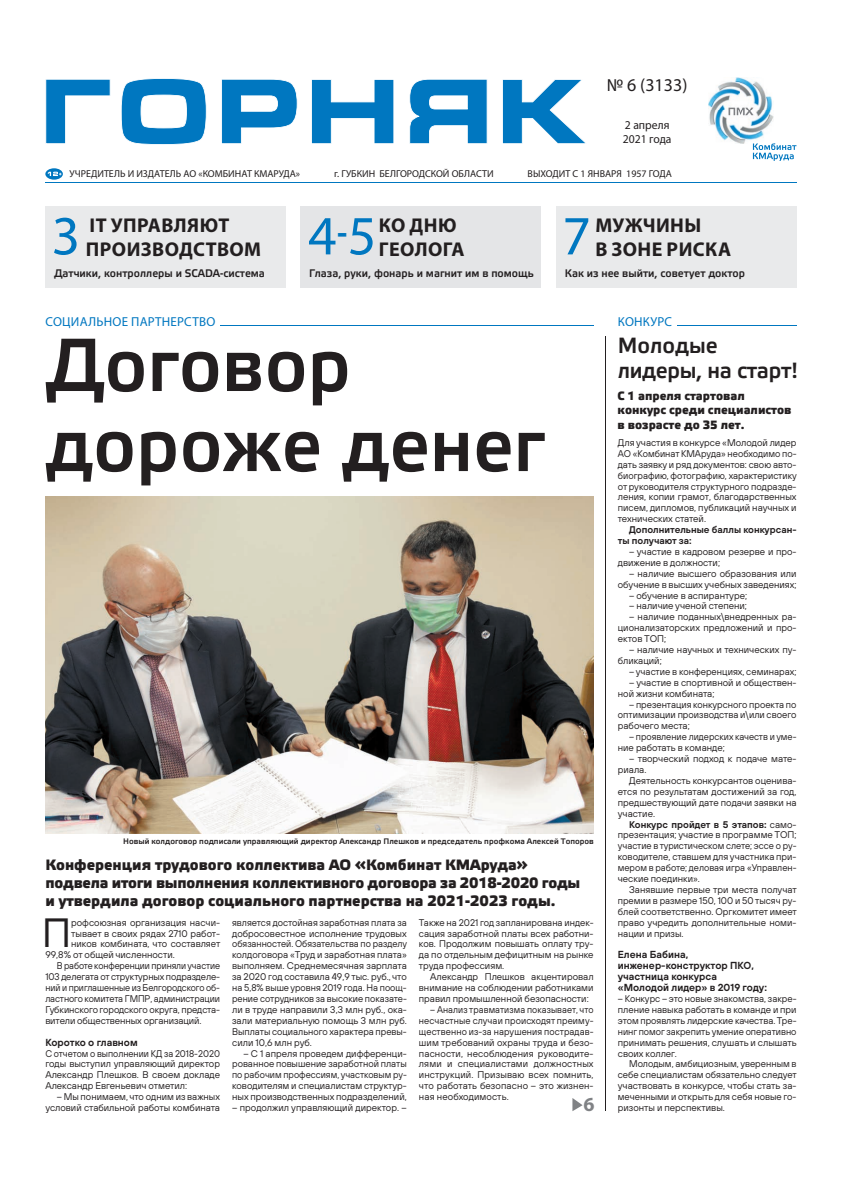
<style>
.page{position:relative;width:842px;height:1191px;background:#fff}
.page>*{position:absolute;margin:0;border:0;box-sizing:border-box;transform-origin:0 0}
.t1{font:75px/80px "Elektra Medium Pro";color:#231f20}
.t2{font:55.6px "Myriad Pro";color:#0077c0}
.t3{font:40.8px "TT Hoves";color:#231f20}
.t4{font:22px/25px "Elektra Medium Pro";letter-spacing:-.015em;color:#231f20}
.t5{font:700 20px/24px "Myriad Pro";letter-spacing:.02em;color:#231f20}
.t6{font:700 20px "Myriad Pro";color:#808285}
.t7{font:18px "Myriad Pro";color:#231f20}
.t8{font:700 15px/18px "Elektra Medium Pro";color:#231f20}
.t9{font:13px "Myriad Pro";letter-spacing:.02em;color:#0077c0}
.t10{font:700 12px/14.4px "Elektra Medium Pro";color:#231f20}
.t11{font:12px/14.4px "Myriad Pro";color:#231f20}
.t12{font:11px "Elektra Medium Pro";color:#231f20}
.t13{font:600 10.2px/10.9px "TT Hoves";color:#231f20}
.t14{font:10px "Myriad Pro";color:#231f20}
.t15{font:9.7px/10.9px "TT Hoves";color:#231f20;text-align:justify}
.t16{font:9.7px/10.9px "TT Hoves";color:#231f20;text-align:justify;scale:.94 1}
.t17{font:9.7px/10.9px "TT Hoves";color:#231f20;text-align:justify;scale:.95 1}
.t18{font:9.7px/10.9px "TT Hoves";color:#231f20;scale:.96 1}
.t19{font:600 9.7px/10.9px "TT Hoves";color:#231f20}
.t20{font:8px "Elektra Medium Pro";letter-spacing:.005em;color:#231f20}
.s1{font-weight:600}
</style>
<div class="page">
<svg style="left:45px;top:78px;width:541px;height:67px"></svg>
<img style="left:708px;top:78px;width:65px;height:66px">
<svg style="left:753px;top:143px;width:43px;height:18px"></svg>
<hr style="left:45px;top:182px;width:752px;height:1px;background:#0077c0">
<svg style="left:45px;top:168px;width:18px;height:12px"></svg>
<svg style="left:48px;top:172px;width:14px;height:4px"></svg>
<div style="left:45px;top:206px;width:241px;height:82px;background:#e9eaeb"></div>
<div style="left:300px;top:206px;width:241px;height:82px;background:#e4e5e7"></div>
<div style="left:556px;top:206px;width:240px;height:82px;background:#e9eaeb"></div>
<svg style="left:572px;top:1098px;width:11px;height:13px"></svg>
<hr style="left:677px;top:325px;width:120px;height:1px;background:#0077c0">
<hr style="left:220px;top:325px;width:374px;height:1px;background:#0077c0">
<hr style="left:606px;top:337px;width:1px;height:774px;background:#231f20">
<img style="left:45px;top:496px;width:549px;height:337px">
<h3 class="t7" style="left:607px;top:74px;width:82px">№ 6 (3133)</h3>
<p class="t11" style="left:623px;top:117px;width:50px">2 апреля<br>2021 года</p>
<p class="t14" style="left:69px;top:168px;width:232px">УЧРЕДИТЕЛЬ И ИЗДАТЕЛЬ АО «КОМБИНАТ КМАРУДА»</p>
<p class="t14" style="left:334px;top:168px;width:161px">г. ГУБКИН БЕЛГОРОДСКОЙ ОБЛАСТИ</p>
<p class="t14" style="left:528px;top:168px;width:146px">ВЫХОДИТ С 1 ЯНВАРЯ 1957 ГОДА</p>
<h2 class="t2" style="left:308px;top:201px;width:70px">4-5</h2>
<p class="t12" style="left:54px;top:267px;width:212px">Датчики, контроллеры и SCADA-система</p>
<p class="t12" style="left:309px;top:267px;width:227px">Глаза, руки, фонарь и магнит им в помощь</p>
<h2 class="t2" style="left:52px;top:201px;width:30px">3</h2>
<h2 class="t2" style="left:562px;top:201px;width:30px">7</h2>
<p class="t12" style="left:565px;top:267px;width:182px">Как из нее выйти, советует доктор</p>
<h3 class="t5" style="left:86px;top:212px;width:177px">IT УПРАВЛЯЮТ<br>ПРОИЗВОДСТВОМ</h3>
<h3 class="t5" style="left:379px;top:212px;width:87px">КО ДНЮ<br>ГЕОЛОГА</h3>
<h3 class="t5" style="left:595px;top:212px;width:137px">МУЖЧИНЫ<br>В ЗОНЕ РИСКА</h3>
<h3 class="t9" style="left:45px;top:313px;width:171px">СОЦИАЛЬНОЕ ПАРТНЕРСТВО</h3>
<h3 class="t9" style="left:618px;top:313px;width:56px">КОНКУРС</h3>
<h1 class="t1" style="left:45px;top:328px;width:501px">Договор дороже денег</h1>
<p class="t20" style="left:123px;top:837px;width:472px">Новый колдоговор подписали управляющий директор Александр Плешков и председатель профкома Алексей Топоров</p>
<h3 class="t8" style="left:45px;top:856px;width:536px">Конференция трудового коллектива АО «Комбинат КМАруда» подвела итоги выполнения коллективного договора за 2018-2020 годы и утвердила договор социального партнерства на 2021-2023 годы.</h3>
<h3 class="t3" style="left:42px;top:908px;width:30px">П</h3>
<p class="t15" style="left:71px;top:916px;width:150px">рофсоюзная организация насчи-</p>
<p class="t15" style="left:71px;top:927px;width:150px">тывает в своих рядах 2710 работ-</p>
<p class="t15" style="left:71px;top:938px;width:151px">ников комбината, что составляет</p>
<p class="t15" style="left:45px;top:949px;width:131px">99,8% от общей численности.</p>
<p class="t16" style="left:57px;top:960px;width:175px">В работе конференции приняли участие</p>
<p class="t15" style="left:45px;top:971px;width:176px">103 делегата от структурных подразделе-</p>
<p class="t17" style="left:45px;top:982px;width:185px">ний и приглашенные из Белгородского об-</p>
<p class="t18" style="left:45px;top:993px;width:183px">ластного комитета ГМПР, администрации</p>
<p class="t15" style="left:45px;top:1004px;width:176px">Губкинского городского округа, предста-</p>
<p class="t15" style="left:45px;top:1014px;width:158px">вители общественных организаций.</p>
<p class="t13" style="left:45px;top:1036px;width:94px">Коротко о главном</p>
<p class="t17" style="left:45px;top:1047px;width:185px">С отчетом о выполнении КД за 2018-2020 годы выступил управляющий директор Александр Плешков. В своем докладе Александр Евгеньевич отметил:</p>
<p class="t15" style="left:45px;top:1091px;width:176px;text-align:right">– Мы понимаем, что одним из важных условий стабильной работы комбината</p>
<p class="t15" style="left:232px;top:916px;width:176px">является достойная заработная плата за добросовестное исполнение трудовых обязанностей. Обязательства по разделу колдоговора «Труд и заработная плата» выполняем. Среднемесячная зарплата за 2020 год составила 49,9 тыс. руб., что на 5,8% выше уровня 2019 года. На поощ&shy;рение сотрудников за высокие показате&shy;ли в труде направили 3,3 млн руб., ока&shy;зали материальную помощь 3 млн руб.<br>Выплаты социального характера превы&shy;сили 10,6 млн руб.</p>
<p class="t15" style="left:232px;top:1047px;width:176px;text-indent:11px">– С 1 апреля проведем дифференци&shy;рованное повышение заработной платы по рабочим профессиям, участковым ру&shy;ководителям и специалистам структур&shy;ных производственных подразделений,</p>
<p class="t15" style="left:232px;top:1102px;width:176px">– продолжил управляющий директор. –</p>
<p class="t15" style="left:419px;top:916px;width:176px">Также на 2021 год запланирована индек&shy;сация заработной платы всех работни&shy;ков. Продолжим повышать оплату тру&shy;да по отдельным дефицитным на рынке труда профессиям.</p>
<p class="t15" style="left:419px;top:971px;width:176px;text-indent:11px">Александр Плешков акцентировал внимание на соблюдении работниками правил промышленной безопасности:</p>
<p class="t16" style="left:419px;top:1004px;width:187px;text-indent:11px">– Анализ травматизма показывает, что несчастные случаи происходят преиму&shy;щественно из-за нарушения пострадав&shy;шим требований охраны труда и безо&shy;пасности, несоблюдения руководите&shy;лями и специалистами должностных инструкций. Призываю всех помнить, что работать безопасно – это жизнен&shy;ная необходимость.</p>
<h3 class="t6" style="left:583px;top:1091px;width:13px">6</h3>
<h3 class="t4" style="left:618px;top:333px;width:182px">Молодые лидеры, на старт!</h3>
<p class="t10" style="left:618px;top:389px;width:176px">С 1 апреля стартовал конкурс среди специалистов в возрасте до 35 лет.</p>
<p class="t15" style="left:618px;top:437px;width:181px">Для участия в конкурсе «Молодой лидер АО «Комбинат КМАруда» необходимо по&shy;дать заявку и ряд документов: свою авто&shy;биографию, фотографию, характеристику от руководителя структурного подразде&shy;ления, копии грамот, благодарственных писем, дипломов, публикаций научных и технических статей.</p>
<p class="t19" style="left:618px;top:524px;width:180px;text-indent:11px">Дополнительные баллы конкурсан&shy;ты получают за:</p>
<p class="t15" style="left:618px;top:546px;width:180px;text-indent:11px">– участие в кадровом резерве и про&shy;движение в должности;</p>
<p class="t15" style="left:618px;top:568px;width:180px;text-align:right">– наличие высшего образования или обучение в высших учебных заведениях;</p>
<p class="t15" style="left:629px;top:589px;width:120px">– обучение в аспирантуре;</p>
<p class="t15" style="left:629px;top:600px;width:119px">– наличие ученой степени;</p>
<p class="t15" style="left:618px;top:611px;width:180px;text-indent:11px">– наличие поданных\внедренных ра&shy;ционализаторских предложений и про&shy;ектов ТОП;</p>
<p class="t15" style="left:618px;top:644px;width:180px;text-indent:11px">– наличие научных и технических пу&shy;бликаций;</p>
<p class="t15" style="left:629px;top:666px;width:169px">– участие в конференциях, семинарах;</p>
<p class="t15" style="left:618px;top:677px;width:180px;text-indent:11px">– участие в спортивной и обществен&shy;ной жизни комбината;</p>
<p class="t15" style="left:618px;top:698px;width:180px;text-indent:11px">– презентация конкурсного проекта по оптимизации производства и\или своего рабочего места;</p>
<p class="t18" style="left:618px;top:731px;width:188px;text-indent:11px">– проявление лидерских качеств и уме&shy;ние работать в команде;</p>
<p class="t15" style="left:618px;top:753px;width:180px;text-indent:11px">– творческий подход к подаче мате&shy;риала.</p>
<p class="t15" style="left:618px;top:775px;width:180px;text-indent:11px">Деятельность конкурсантов оценива&shy;ется по результатам достижений за год, предшествующий дате подачи заявки на участие.</p>
<p class="t15" style="left:618px;top:818px;width:180px;text-indent:11px"><span class="s1">Конкурс пройдет в 5 этапов:</span> само&shy;презентация; участие в программе ТОП; участие в туристическом слете; эссе о ру&shy;ководителе, ставшем для участника при&shy;мером в работе; деловая игра «Управлен&shy;ческие поединки».</p>
<p class="t15" style="left:618px;top:884px;width:181px;text-indent:11px">Занявшие первые три места получат премии в размере 150, 100 и 50 тысяч ру&shy;блей соответственно. Оргкомитет имеет право учредить дополнительные номи&shy;нации и призы.</p>
<p class="t13" style="left:618px;top:949px;width:151px">Елена Бабина, инженер-конструктор ПКО, участница конкурса «Молодой лидер» в 2019 году:</p>
<p class="t15" style="left:618px;top:993px;width:180px">– Конкурс – это новые знакомства, закре&shy;пление навыка работать в команде и при этом проявлять лидерские качества. Тре&shy;нинг помог закрепить умение оперативно принимать решения, слушать и слышать своих коллег.</p>
<p class="t15" style="left:618px;top:1058px;width:181px;text-indent:11px">Молодым, амбициозным, уверенным в себе специалистам обязательно следует участвовать в конкурсе, чтобы стать за&shy;меченными и открыть для себя новые го&shy;ризонты и перспективы.</p>
</div>
